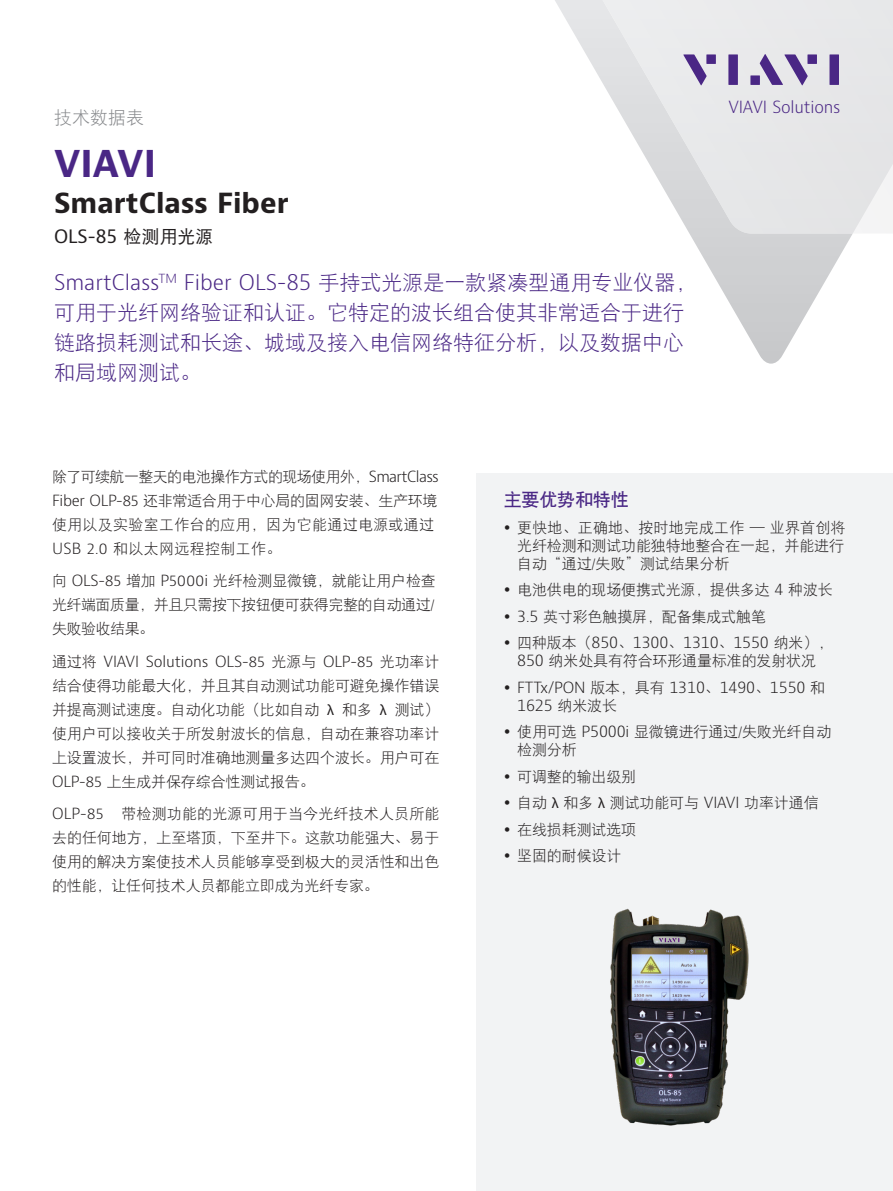
<style>
.page{position:relative;width:893px;height:1191px;background:#fff}
.page>*{position:absolute;margin:0;border:0;box-sizing:border-box;transform-origin:0 0}
.H1_Brand_Sub-Brand_2{font:700 36px "Bernino Sans";color:#4a2785}
.H2_Product_18_24{font:700 27px "Bernino Sans";color:#231f20}
.Cover_subhead_12_pt{font:21px/30px "DFP Hei W3";color:#4a2785}
.H3_Product_Descripto{font:18px "Bernino Sans";color:#231f20}
.H2_Bullet_Heading_Pu{font:18px "DFP Hei W7";letter-spacing:-.01em;color:#4a2785}
.P_DocType{font:18px "DFP Hei W3";color:#87898c}
.t1{font:300 16.35px "Bernino Sans";letter-spacing:-.01em;color:#4a2785}
.P_10_16{font:15px/24px "DFP Hei W3";letter-spacing:-.01em;color:#231f20;text-align:justify}
.t2{font:300 15px/18px "Bernino Sans";letter-spacing:-.01em;color:#231f20}
.s1{font-family:"DFP Hei W5"}
.s2{font-family:"Bernino Sans";font-weight:300}
.s3{font-family:"Myriad Pro"}
.s4{font-family:"DFP Hei W3";font-weight:400}
</style>
<div class="page">
<svg style="left:690px;top:234px;width:162px;height:130px"></svg>
<svg style="left:555px;top:0;width:338px;height:234px"></svg>
<svg style="left:683px;top:54px;width:24px;height:31px"></svg>
<div style="left:706px;top:54px;width:10px;height:10px;background:#4a2785"></div>
<div style="left:728px;top:54px;width:10px;height:31px;background:#4a2785"></div>
<div style="left:807px;top:54px;width:10px;height:10px;background:#4a2785"></div>
<div style="left:829px;top:54px;width:10px;height:31px;background:#4a2785"></div>
<svg style="left:760px;top:54px;width:48px;height:31px"></svg>
<div style="left:750px;top:75px;width:10px;height:10px;background:#4a2785"></div>
<div style="left:477px;top:473px;width:416px;height:718px;background:#f2f3f4"></div>
<img style="left:610px;top:908px;width:139px;height:218px">
<p class="P_DocType" style="left:54px;top:109px;width:91px">技术数据表</p>
<p class="H1_Brand_Sub-Brand_2" style="left:54px;top:141px;width:104px">VIAVI</p>
<p class="H2_Product_18_24" style="left:54px;top:186px;width:236px">SmartClass Fiber</p>
<p class="H3_Product_Descripto" style="left:54px;top:225px;width:161px">OLS-85 <span class="s1">检测用光源</span></p>
<p class="Cover_subhead_12_pt" style="left:54px;top:268px;width:644px"><span class="s2">SmartClass</span><sup>TM</sup> <span class="s2">Fiber OLS-85</span> 手持式光源是一款紧凑型通用专业仪器，可用于光纤网络验证和认证。它特定的波长组合使其非常适合于进行链路损耗测试和长途、城域及接入电信网络特征分析，以及数据中心和局域网测试。</p>
<p class="t1" style="left:728px;top:96px;width:114px">VIAVI Solutions</p>
<p class="P_10_16" style="left:52px;top:464px;width:388px;text-align:left">除了可续航一整天的电池操作方式的现场使用外，<span class="s2">SmartClass<br>Fiber OLP-85</span> 还非常适合用于中心局的固网安装、生产环境使用以及实验室工作台的应用，因为它能通过电源或通过<br><span class="s2">USB 2.0</span> 和以太网远程控制工作。</p>
<p class="P_10_16" style="left:52px;top:569px;width:385px">向 <span class="s2">OLS-85</span> 增加 <span class="s2">P5000i</span> 光纤检测显微镜，就能让用户检查光纤端面质量，并且只需按下按钮便可获得完整的自动通过/失败验收结果。</p>
<p class="P_10_16" style="left:52px;top:649px;width:389px">通过将 <span class="s2">VIAVI Solutions OLS-85</span> 光源与 <span class="s2">OLP-85</span> 光功率计结合使得功能最大化，并且其自动测试功能可避免操作错误并提高测试速度。自动化功能（比如自动 <span class="s3">λ</span> 和多 <span class="s3">λ</span> 测试）使用户可以接收关于所发射波长的信息，自动在兼容功率计上设置波长，并可同时准确地测量多达四个波长。用户可在<span class="s2">OLP-85</span> 上生成并保存综合性测试报告。</p>
<p class="P_10_16" style="left:52px;top:802px;width:389px"><span class="s2">OLP-85</span> 带检测功能的光源可用于当今光纤技术人员所能去的任何地方，上至塔顶，下至井下。这款功能强大、易于使用的解决方案使技术人员能够享受到极大的灵活性和出色的性能，让任何技术人员都能立即成为光纤专家。</p>
<p class="H2_Bullet_Heading_Pu" style="left:504px;top:490px;width:126px">主要优势和特性</p>
<p class="P_10_16" style="left:517px;top:518px;width:330px;line-height:18px">更快地、正确地、按时地完成工作 — 业界首创将光纤检测和测试功能独特地整合在一起，并能进行自动“通过/失败”测试结果分析</p>
<p class="P_10_16" style="left:517px;top:577px;width:317px">电池供电的现场便携式光源，提供多达 <span class="s2">4</span> 种波长</p>
<p class="P_10_16" style="left:517px;top:604px;width:250px"><span class="s2">3.5</span> 英寸彩色触摸屏，配备集成式触笔</p>
<p class="P_10_16" style="left:517px;top:634px;width:317px;line-height:18px">四种版本（<span class="s2">850</span>、<span class="s2">1300</span>、<span class="s2">1310</span>、<span class="s2">1550</span> 纳米），<br><span class="s2">850</span> 纳米处具有符合环形通量标准的发射状况</p>
<p class="t2" style="left:517px;top:678px;width:309px">FTTx/PON <span class="s4">版本，具有</span> 1310<span class="s4">、</span>1490<span class="s4">、</span>1550 <span class="s4">和<br></span>1625 <span class="s4">纳米波长</span></p>
<p class="P_10_16" style="left:517px;top:723px;width:316px;line-height:18px">使用可选 <span class="s2">P5000i</span> 显微镜进行通过/失败光纤自动检测分析</p>
<p class="P_10_16" style="left:517px;top:764px;width:120px">可调整的输出级别</p>
<p class="P_10_16" style="left:517px;top:791px;width:303px">自动 <span class="s3">λ</span> 和多 <span class="s3">λ</span> 测试功能可与 <span class="s2">VIAVI</span> 功率计通信</p>
<p class="P_10_16" style="left:517px;top:817px;width:120px">在线损耗测试选项</p>
<p class="P_10_16" style="left:517px;top:844px;width:106px">坚固的耐候设计</p>
</div>
